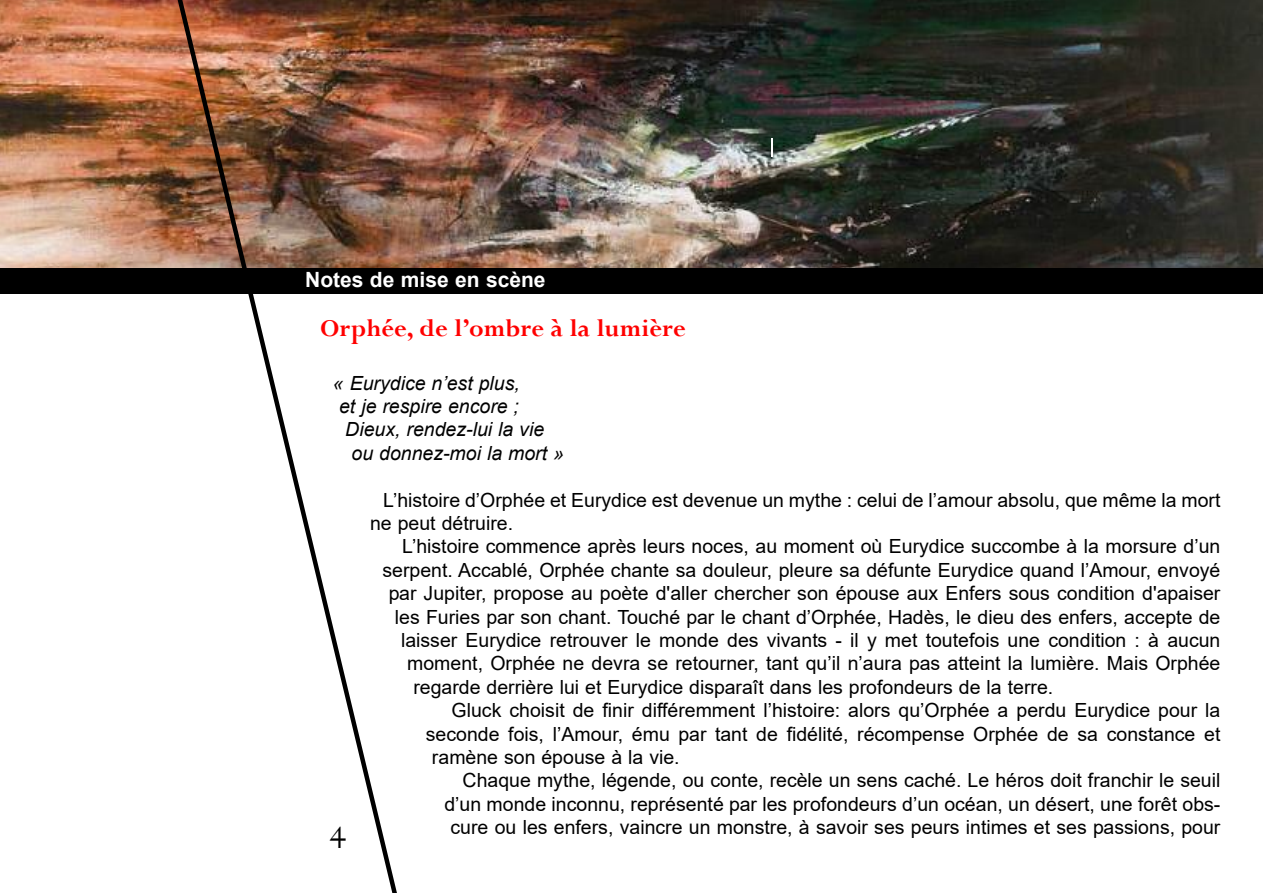
<style>
.page{position:relative;width:1263px;height:893px;background:#fff}
.page>*{position:absolute;margin:0;border:0;box-sizing:border-box;transform-origin:0 0}
.t1{font:36px "Perpetua";color:#000}
.t2{font:700 27px "Perpetua";color:#f00}
.t3{font:700 21px "Arial";color:#fff}
.t4{font:19.5px/23.4px "Arial";color:#000}
.t5{font:italic 19.5px "Arial";color:#000}
</style>
<div class="page">
<img style="left:0;top:0;width:1263px;height:268px">
<img style="left:160px;top:0;width:247px;height:893px">
<div style="left:0;top:268px;width:1263px;height:25px;background:#000"></div>
<svg style="left:772px;top:138px;width:1px;height:19px"></svg>
<p class="t3" style="left:305px;top:268px;width:242px">Notes de mise en scène</p>
<h2 class="t2" style="left:320px;top:314px;width:367px">Orphée, de l’ombre à la lumière</h2>
<p class="t5" style="left:333px;top:372px;width:188px">« Eurydice n’est plus,</p>
<p class="t5" style="left:339px;top:395px;width:181px">et je respire encore ;</p>
<p class="t5" style="left:345px;top:419px;width:200px">Dieux, rendez-lui la vie</p>
<p class="t5" style="left:351px;top:442px;width:214px">ou donnez-moi la mort »</p>
<p class="t4" style="left:370px;top:488px;width:852px;text-indent:13px">L’histoire d’Orphée et Eurydice est devenue un mythe : celui de l’amour absolu, que même la mort ne peut détruire.</p>
<p class="t4" style="left:402px;top:535px;width:820px">L’histoire commence après leurs noces, au moment où Eurydice succombe à la morsure d’un</p>
<p class="t4" style="left:382px;top:558px;width:839px">serpent. Accablé, Orphée chante sa douleur, pleure sa défunte Eurydice quand l’Amour, envoyé</p>
<p class="t4" style="left:389px;top:582px;width:833px">par Jupiter, propose au poète d'aller chercher son épouse aux Enfers sous condition d'apaiser</p>
<p class="t4" style="left:395px;top:605px;width:827px">les Furies par son chant. Touché par le chant d’Orphée, Hadès, le dieu des enfers, accepte de</p>
<p class="t4" style="left:401px;top:628px;width:821px">laisser Eurydice retrouver le monde des vivants - il y met toutefois une condition : à aucun</p>
<p class="t4" style="left:407px;top:652px;width:815px">moment, Orphée ne devra se retourner, tant qu’il n’aura pas atteint la lumière. Mais Orphée</p>
<p class="t4" style="left:413px;top:675px;width:641px">regarde derrière lui et Eurydice disparaît dans les profondeurs de la terre.</p>
<p class="t4" style="left:452px;top:699px;width:770px">Gluck choisit de finir différemment l’histoire: alors qu’Orphée a perdu Eurydice pour la</p>
<p class="t4" style="left:426px;top:722px;width:796px">seconde fois, l’Amour, ému par tant de fidélité, récompense Orphée de sa constance et</p>
<p class="t4" style="left:432px;top:745px;width:249px">ramène son épouse à la vie.</p>
<p class="t4" style="left:463px;top:769px;width:759px">Chaque mythe, légende, ou conte, recèle un sens caché. Le héros doit franchir le seuil</p>
<p class="t4" style="left:444px;top:792px;width:777px">d’un monde inconnu, représenté par les profondeurs d’un océan, un désert, une forêt obs-</p>
<p class="t4" style="left:451px;top:816px;width:771px">cure ou les enfers, vaincre un monstre, à savoir ses peurs intimes et ses passions, pour</p>
<h1 class="t1" style="left:330px;top:819px;width:18px">4</h1>
</div>
